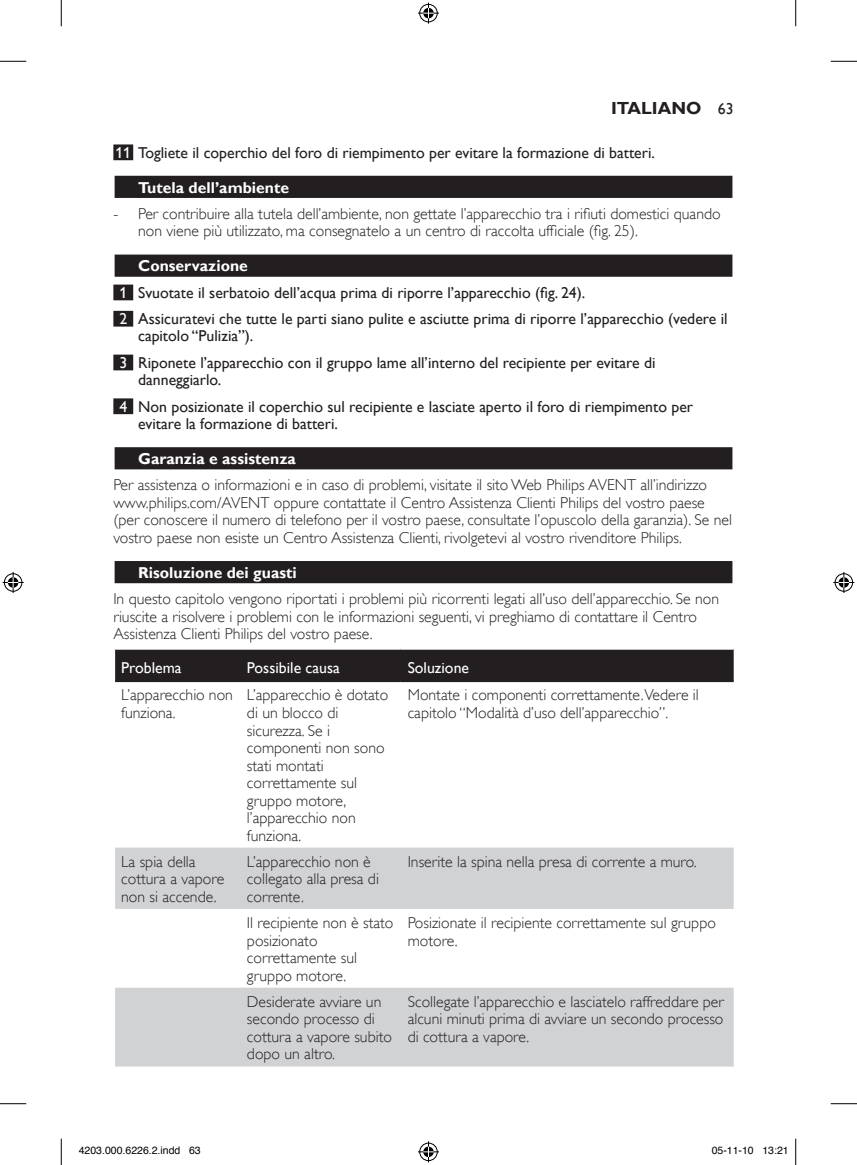
<style>
.page{position:relative;width:857px;height:1165px;background:#fff}
.page>*{position:absolute;margin:0;border:0;box-sizing:border-box;transform-origin:0 0}
.t1{font:700 17.5px "Gill Sans Alt One WGL";color:#231f20}
.t2{font:15.75px/17.5px "Gill Sans Alt One WGL Light";color:#231f20}
.t3{font:15.75px/26.2px "Gill Sans Alt One WGL";color:#231f20}
.t4{font:700 15.75px "Gill Sans Alt One WGL";color:#fff}
.t5{font:15.75px "Gill Sans Alt One WGL";color:#fff}
.t6{font:10.5px "Helvetica";color:#000}
.s1{font-weight:400;font-size:15.75px}
.s2{color:#fff}
.s3{font-weight:700;color:#fff}
</style>
<div class="page">
<div style="left:113px;top:144px;width:20px;height:16px;background:#231f20"></div>
<div style="left:113px;top:175px;width:620px;height:24px;background:#aaa8a9"></div>
<div style="left:115px;top:176px;width:617px;height:22px;background:#231f20"></div>
<div style="left:115px;top:254px;width:617px;height:23px;background:#231f20"></div>
<div style="left:113px;top:284px;width:20px;height:16px;background:#231f20"></div>
<div style="left:113px;top:311px;width:20px;height:15px;background:#231f20"></div>
<div style="left:113px;top:354px;width:20px;height:16px;background:#231f20"></div>
<div style="left:113px;top:398px;width:20px;height:16px;background:#231f20"></div>
<div style="left:113px;top:446px;width:620px;height:25px;background:#a7a6a6"></div>
<div style="left:115px;top:447px;width:617px;height:22px;background:#231f20"></div>
<div style="left:113px;top:560px;width:620px;height:24px;background:#aaa8a9"></div>
<div style="left:115px;top:561px;width:617px;height:22px;background:#231f20"></div>
<div style="left:115px;top:649px;width:618px;height:31px;background:#231f20"></div>
<svg style="left:115px;top:847px;width:618px;height:219px;fill:#d1d2d4"></svg>
<hr style="left:115px;top:680px;width:125px;height:2px;background:#231f20">
<hr style="left:240px;top:680px;width:161px;height:2px;background:#231f20">
<hr style="left:401px;top:680px;width:332px;height:2px;background:#231f20">
<svg style="left:0;top:61px;width:26px;height:1px"></svg>
<svg style="left:830px;top:61px;width:27px;height:1px"></svg>
<svg style="left:0;top:1103px;width:26px;height:1px"></svg>
<svg style="left:830px;top:1103px;width:27px;height:1px"></svg>
<svg style="left:61px;top:0;width:1px;height:26px"></svg>
<svg style="left:61px;top:1138px;width:1px;height:26px"></svg>
<svg style="left:795px;top:0;width:1px;height:26px"></svg>
<svg style="left:795px;top:1138px;width:1px;height:26px"></svg>
<svg style="left:418px;top:3px;width:21px;height:21px"></svg>
<svg style="left:418px;top:1141px;width:21px;height:21px"></svg>
<svg style="left:3px;top:572px;width:21px;height:21px"></svg>
<svg style="left:833px;top:572px;width:21px;height:21px"></svg>
<p class="t1" style="left:611px;top:99px;width:124px">italiano <span class="s1">63</span></p>
<p class="t3" style="left:115px;top:139px;width:541px"><span class="s2">11</span> Togliete il coperchio del foro di riempimento per evitare la formazione di batteri.</p>
<p class="t4" style="left:138px;top:179px;width:152px">tutela dell’ambiente</p>
<p class="t2" style="left:138px;top:206px;width:584px;text-indent:-25px">- Per contribuire alla tutela dell’ambiente, non gettate l’apparecchio tra i riiuti domestici quando non viene più utilizzato, ma consegnatelo a un centro di raccolta uficiale (ig. 25).</p>
<p class="t3" style="left:119px;top:253px;width:610px;text-indent:19px"><span class="s3">Conservazione<br></span><span class="s2">1</span> Svuotate il serbatoio dell’acqua prima di riporre l’apparecchio (ig. 24).<br><span class="s2">2</span> Assicuratevi che tutte le parti siano pulite e asciutte prima di riporre l’apparecchio (vedere il</p>
<p class="t3" style="left:119px;top:323px;width:538px;text-indent:19px">capitolo “Pulizia”).<br><span class="s2">3</span> Riponete l’apparecchio con il gruppo lame all’interno del recipiente per evitare di</p>
<p class="t3" style="left:119px;top:368px;width:575px;text-indent:19px">danneggiarlo.<br><span class="s2">4</span> Non posizionate il coperchio sul recipiente e lasciate aperto il foro di riempimento per</p>
<p class="t3" style="left:138px;top:410px;width:201px">evitare la formazione di batteri.</p>
<p class="t4" style="left:138px;top:451px;width:159px">garanzia e assistenza</p>
<p class="t2" style="left:113px;top:476px;width:620px">Per assistenza o informazioni e in caso di problemi, visitate il sito Web Philips AVENT all’indirizzo www.philips.com/AVENT oppure contattate il Centro Assistenza Clienti Philips del vostro paese (per conoscere il numero di telefono per il vostro paese, consultate l’opuscolo della garanzia). Se nel vostro paese non esiste un Centro Assistenza Clienti, rivolgetevi al vostro rivenditore Philips.</p>
<p class="t4" style="left:138px;top:564px;width:160px">risoluzione dei guasti</p>
<p class="t2" style="left:113px;top:591px;width:607px">In questo capitolo vengono riportati i problemi più ricorrenti legati all’uso dell’apparecchio. Se non riuscite a risolvere i problemi con le informazioni seguenti, vi preghiamo di contattare il Centro<br>Assistenza Clienti Philips del vostro paese.</p>
<p class="t5" style="left:121px;top:661px;width:62px">Problema</p>
<p class="t5" style="left:247px;top:661px;width:94px">Possibile causa</p>
<p class="t5" style="left:408px;top:657px;width:63px">Soluzione</p>
<p class="t2" style="left:121px;top:687px;width:113px">L’apparecchio non funziona.</p>
<p class="t2" style="left:247px;top:687px;width:143px">L’apparecchio è dotato di un blocco di sicurezza. Se i componenti non sono stati montati correttamente sul gruppo motore, l’apparecchio non funziona.</p>
<p class="t2" style="left:408px;top:687px;width:293px">Montate i componenti correttamente.Vedere il capitolo “Modalità d’uso dell’apparecchio”.</p>
<p class="t2" style="left:121px;top:853px;width:104px">La spia della cottura a vapore non si accende.</p>
<p class="t2" style="left:247px;top:853px;width:133px">L’apparecchio non è collegato alla presa di corrente.</p>
<p class="t2" style="left:408px;top:853px;width:290px">Inserite la spina nella presa di corrente a muro.</p>
<p class="t2" style="left:247px;top:915px;width:148px">Il recipiente non è stato posizionato correttamente sul gruppo motore.</p>
<p class="t2" style="left:408px;top:914px;width:310px">Posizionate il recipiente correttamente sul gruppo motore.</p>
<p class="t2" style="left:247px;top:993px;width:146px">Desiderate avviare un secondo processo di cottura a vapore subito dopo un altro.</p>
<p class="t2" style="left:408px;top:993px;width:317px;text-align:justify">Scollegate l’apparecchio e lasciatelo raffreddare per alcuni minuti prima di avviare un secondo processo di cottura a vapore.</p>
<p class="t6" style="left:79px;top:1144px;width:124px">4203.000.6226.2.indd 63</p>
<p class="t6" style="left:711px;top:1144px;width:79px">05-11-10 13:21</p>
</div>
